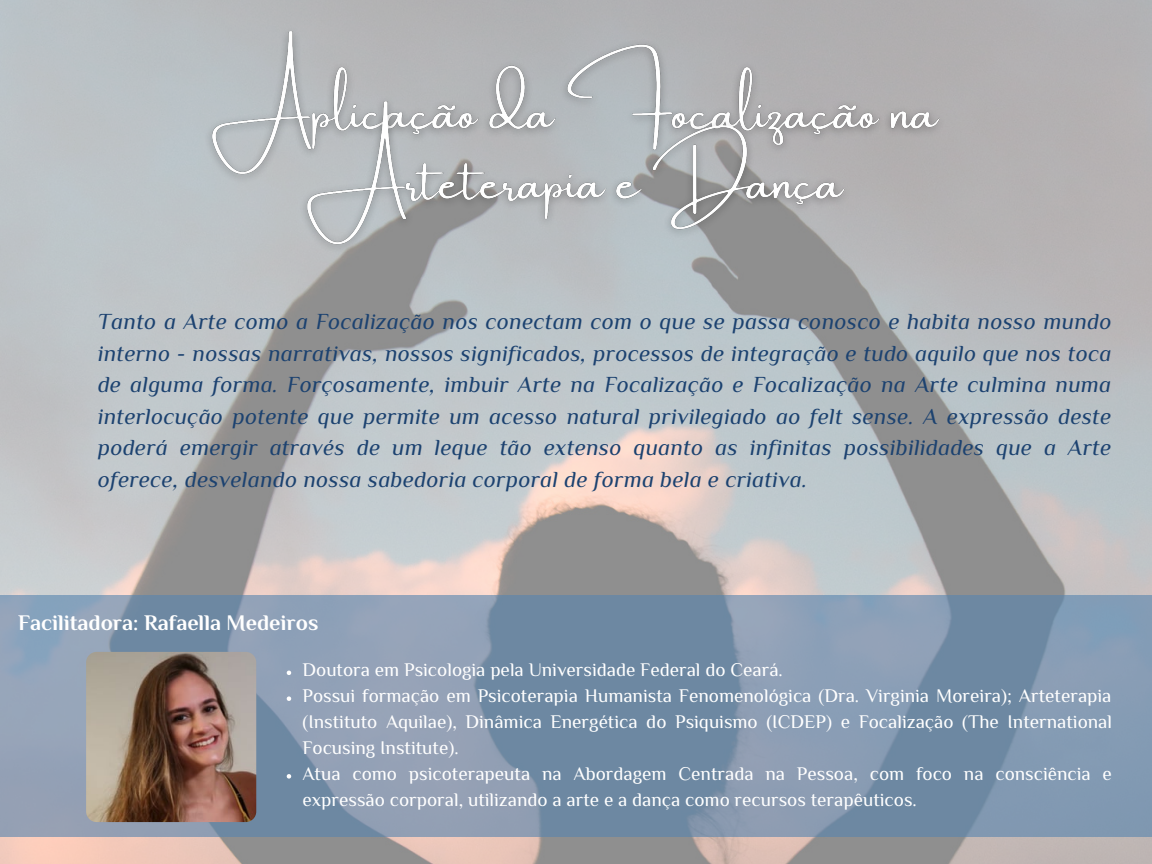
<style>
.page{position:relative;width:1152px;height:864px;background:#fff}
.page>*{position:absolute;margin:0;border:0;box-sizing:border-box;transform-origin:0 0}
.t1{font:italic 22.95px/31.5px "Philosopher";letter-spacing:.01em;color:#1c4270;text-align:justify}
.t2{font:700 22.2px "Philosopher";color:#fff}
.t3{font:19.2px/25.8px "Philosopher";color:#fff}
</style>
<div class="page">
<img style="left:0;top:0;width:1152px;height:864px">
<svg style="left:0;top:595px;width:1152px;height:242px;background:#8196ae"></svg>
<img style="left:86px;top:652px;width:170px;height:170px;border-radius:11px">
<img style="left:199px;top:9px;width:756px;height:255px">
<svg style="left:287px;top:671px;width:4px;height:4px"></svg>
<svg style="left:287px;top:696px;width:4px;height:5px"></svg>
<svg style="left:287px;top:774px;width:4px;height:5px"></svg>
<p class="t1" style="left:98px;top:308px;width:1015px">Tanto a Arte como a Focalização nos conectam com o que se passa conosco e habita nosso mundo interno - nossas narrativas, nossos significados, processos de integração e tudo aquilo que nos toca de alguma forma. Forçosamente, imbuir Arte na Focalização e Focalização na Arte culmina numa interlocução potente que permite um acesso natural privilegiado ao felt sense. A expressão deste poderá emergir através de um leque tão extenso quanto as infinitas possibilidades que a Arte oferece, desvelando nossa sabedoria corporal de forma bela e criativa.</p>
<p class="t2" style="left:18px;top:616px;width:302px">Facilitadora: Rafaella Medeiros</p>
<p class="t3" style="left:302px;top:659px;width:811px">Doutora em Psicologia pela Universidade Federal do Ceará.<br>Possui formação em Psicoterapia Humanista Fenomenológica (Dra. Virginia Moreira); Arteterapia (Instituto Aquilae), Dinâmica Energética do Psiquismo (ICDEP) e Focalização (The International Focusing Institute).<br>Atua como psicoterapeuta na Abordagem Centrada na Pessoa, com foco na consciência e expressão corporal, utilizando a arte e a dança como recursos terapêuticos.</p>
</div>
